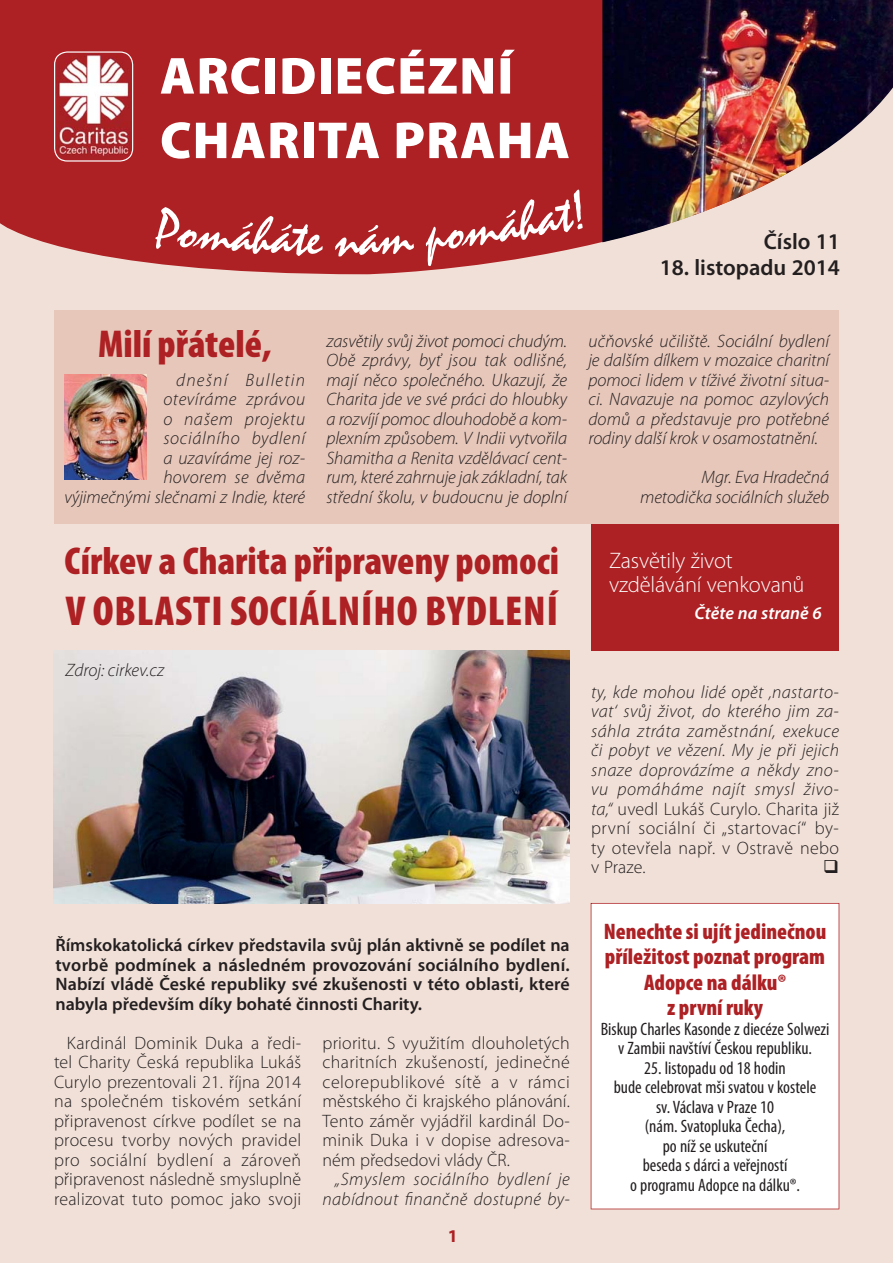
<style>
.page{position:relative;width:893px;height:1263px;background:#f1e0d7}
.page>*{position:absolute;margin:0;border:0;box-sizing:border-box;transform-origin:0 0}
.t1{font:900 52.5px/64.5px "Myriad Pro";letter-spacing:.02em;color:#fff}
.t2{font:51.45px "Mystical";color:#fff}
.t3{font:900 condensed 42px "Myriad Pro";letter-spacing:.02em;color:#ad2023}
.t4{font:900 condensed 39px "Myriad Pro";color:#ad2023}
.t5{font:900 condensed 22.5px/25.5px "Myriad Pro";color:#ad2023;text-align:center}
.t6{font:300 22.5px/24px "Myriad Pro";letter-spacing:-.01em;color:#fff}
.t7{font:600 22.5px "Myriad Pro";color:#231f20}
.t8{font:italic 300 18px/19.5px "Myriad Pro";letter-spacing:.005em;color:#231f20;text-align:right}
.t9{font:300 18px/19.5px "Myriad Pro";letter-spacing:.015em;color:#231f20;text-align:justify}
.t10{font:condensed 18px/19.5px "Myriad Pro";color:#231f20;text-align:center}
.t11{font:600 18px/19.5px "Myriad Pro";color:#231f20;text-align:justify}
.t12{font:italic 600 18px "Myriad Pro";color:#fff}
.t13{font:700 18px "Myriad Pro";color:#ad2023}
.s1{font-style:normal}
</style>
<div class="page">
<div style="left:0;top:0;width:604px;height:274px;background:#ad2023"></div>
<img style="left:602px;top:0;width:291px;height:242px">
<svg style="left:54px;top:51px;width:79px;height:111px;background:#c97d7f"></svg>
<div style="left:54px;top:310px;width:785px;height:214px;background:#e7c7ba"></div>
<img style="left:64px;top:375px;width:82px;height:104px">
<div style="left:591px;top:524px;width:247px;height:126px;background:#ad2023"></div>
<div style="left:591px;top:903px;width:248px;height:306px;background:#fff"></div>
<img style="left:53px;top:650px;width:517px;height:254px">
<div style="left:154px;top:206px;width:169px;height:50px;background:#ad2023"></div>
<div style="left:358px;top:225px;width:56px;height:30px;background:#ad2023"></div>
<svg style="left:424px;top:189px;width:163px;height:77px;background:#b23032"></svg>
<h1 class="t1" style="left:160px;top:49px;width:412px">ARCIDIECÉZNÍ<br>CHARITA PRAHA</h1>
<h2 class="t2" style="left:335px;top:218px;width:26px">n</h2>
<p class="t7" style="left:764px;top:233px;width:78px">Číslo 11</p>
<p class="t7" style="left:660px;top:259px;width:182px">18. listopadu 2014</p>
<h3 class="t4" style="left:98px;top:330px;width:175px">Milí přátelé,</h3>
<p class="t8" style="left:64px;top:372px;width:242px">dnešní Bulletin<br>otevíráme zprávou<br>o našem projektu<br>sociálního bydlení<br>a uzavíráme jej roz-<br>hovorem se dvěma<br>výjimečnými slečnami z Indie, které</p>
<p class="t8" style="left:326px;top:333px;width:242px;text-align:justify">zasvětily svůj život pomoci chudým.<br>Obě zprávy, byť jsou tak odlišné, mají něco společného. Ukazují, že Charita jde ve své práci do hloubky a rozvíjí pomoc dlouhodobě a kom&shy;plexním způsobem. V Indii vytvořila Shamitha a Renita vzdělávací cent&shy;rum, které zahrnuje jak základní, tak střední školu, v budoucnu je doplní</p>
<p class="t8" style="left:588px;top:333px;width:242px;text-align:justify">učňovské učiliště. Sociální bydlení je dalším dílkem v mozaice charitní pomoci lidem v tíživé životní situa&shy;ci. Navazuje na pomoc azylových domů a představuje pro potřebné rodiny další krok v osamostatnění.</p>
<p class="t8" style="left:640px;top:469px;width:190px">Mgr. Eva Hradečná metodička sociálních služeb</p>
<h3 class="t4" style="left:65px;top:546px;width:496px">Církev a Charita připraveny pomoci</h3>
<h3 class="t3" style="left:66px;top:595px;width:494px">V OBLASTI SOCIÁLNÍHO BYDLENÍ</h3>
<p class="t8" style="left:65px;top:662px;width:100px">Zdroj: cirkev.cz</p>
<p class="t11" style="left:55px;top:937px;width:516px">Římskokatolická církev představila svůj plán aktivně se podílet na tvorbě podmínek a následném provozování sociálního bydlení.<br>Nabízí vládě České republiky své zkušenosti v této oblasti, které nabyla především díky bohaté činnosti Charity.</p>
<p class="t9" style="left:54px;top:1035px;width:249px;text-indent:13px">Kardinál Dominik Duka a ředi&shy;tel Charity Česká republika Lukáš Curylo prezentovali 21. října 2014 na společném tiskovém setkání připravenost církve podílet se na procesu tvorby nových pravidel pro sociální bydlení a zároveň připravenost následně smysluplně realizovat tuto pomoc jako svoji</p>
<p class="t9" style="left:323px;top:1035px;width:249px">prioritu. S využitím dlouholetých charitních zkušeností, jedinečné celorepublikové sítě a v rámci městského či krajského plánování.<br>Tento záměr vyjádřil kardinál Do&shy;minik Duka i v dopise adresova&shy;ném předsedovi vlády ČR.</p>
<p class="t8" style="left:323px;top:1171px;width:249px">„Smyslem sociálního bydlení je nabídnout finančně dostupné by-</p>
<p class="t13" style="left:448px;top:1229px;width:11px">1</p>
<p class="t6" style="left:609px;top:550px;width:197px">Zasvětily život vzdělávání venkovanů</p>
<p class="t12" style="left:695px;top:606px;width:129px">Čtěte na straně 6</p>
<p class="t8" style="left:591px;top:684px;width:249px;text-align:justify">ty, kde mohou lidé opět ‚nastarto&shy;vat‘ svůj život, do kterého jim za&shy;sáhla ztráta zaměstnání, exekuce či pobyt ve vězení. My je při jejich snaze doprovázíme a někdy zno&shy;vu pomáháme najít smysl živo&shy;ta,“ <span class="s1">uvedl Lukáš Curylo. Charita již první sociální či „startovací“ by&shy;ty otevřela např. v Ostravě nebo v Praze.</span></p>
<p class="t5" style="left:604px;top:920px;width:224px">Nenechte si ujít jedinečnou příležitost poznat program<br>Adopce na dálku®<br>z první ruky</p>
<p class="t10" style="left:601px;top:1021px;width:230px">Biskup Charles Kasonde z diecéze Solwezi v Zambii navštíví Českou republiku.</p>
<p class="t10" style="left:614px;top:1060px;width:204px">25. listopadu od 18 hodin<br>bude celebrovat mši svatou v kostele sv. Václava v Praze 10<br>(nám. Svatopluka Čecha),<br>po níž se uskuteční<br>beseda s dárci a veřejností<br>o programu Adopce na dálku®.</p>
</div>
